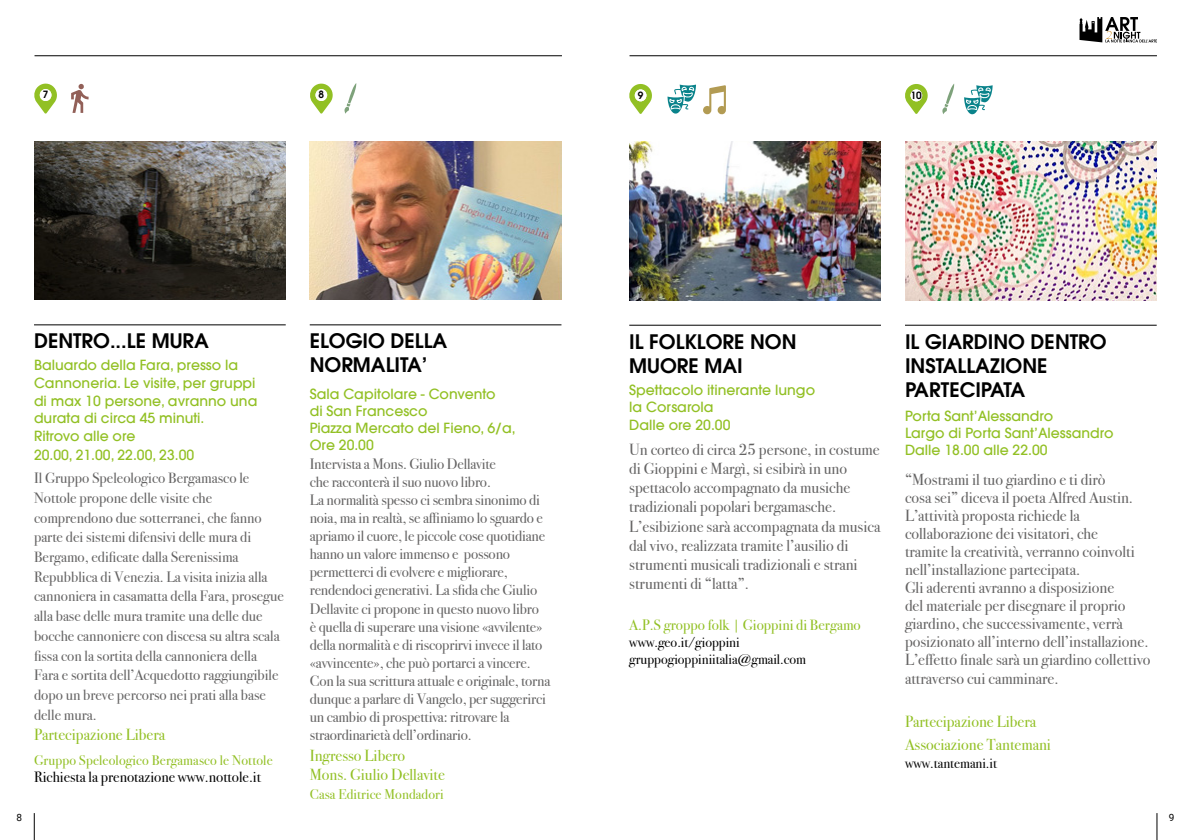
<style>
.page{position:relative;width:1191px;height:840px;background:#fff}
.page>*{position:absolute;margin:0;border:0;box-sizing:border-box;transform-origin:0 0}
.t1{font:600 20px/24px "Avant Garde LT";color:#000}
.t2{font:16px/18.2px "Bodoni Svty Two ITCTT";color:#646363}
.t3{font:16px/19.2px "Bodoni Svty Two ITCTT";color:#92c024}
.t4{font:15px/18px "Bodoni Svty Two ITCTT";letter-spacing:-.01em;color:#646363}
.t5{font:15px "Bodoni Svty Two ITCTT";color:#000}
.t6{font:15px "Bodoni Svty Two ITCTT";color:#92c024}
.t7{font:500 14px/16.8px "Avant Garde LT";color:#92c024}
.t8{font:14px/16.8px "Bodoni Svty Two ITCTT";color:#000}
.t9{font:14px "Bodoni Svty Two ITCTT";letter-spacing:.01em;color:#92c024}
.t10{font:600 10px "Avant Garde LT";color:#000}
.t11{font:10px "Roboto";color:#000}
</style>
<div class="page">
<svg style="left:1079px;top:17px;width:78px;height:25px"></svg>
<svg style="left:34px;top:813px;width:1px;height:26px"></svg>
<svg style="left:1156px;top:813px;width:1px;height:26px"></svg>
<hr style="left:629px;top:55px;width:528px;height:1px;background:#000">
<hr style="left:35px;top:55px;width:527px;height:1px;background:#000">
<img style="left:905px;top:142px;width:251px;height:158px">
<hr style="left:905px;top:325px;width:251px;height:1px;background:#000">
<svg style="left:905px;top:84px;width:23px;height:30px"></svg>
<div style="left:910px;top:89px;width:12px;height:12px;background:#fff;border-radius:50%"></div>
<svg style="left:629px;top:84px;width:23px;height:30px"></svg>
<div style="left:635px;top:89px;width:11px;height:12px;background:#fff;border-radius:50%"></div>
<svg style="left:942px;top:84px;width:12px;height:30px"></svg>
<svg style="left:344px;top:83px;width:12px;height:31px"></svg>
<img style="left:629px;top:142px;width:252px;height:158px">
<hr style="left:629px;top:325px;width:252px;height:1px;background:#000">
<svg style="left:667px;top:85px;width:29px;height:29px"></svg>
<svg style="left:964px;top:85px;width:28px;height:30px"></svg>
<svg style="left:34px;top:83px;width:23px;height:31px"></svg>
<div style="left:40px;top:89px;width:11px;height:12px;background:#fff;border-radius:50%"></div>
<svg style="left:310px;top:83px;width:23px;height:31px"></svg>
<div style="left:315px;top:89px;width:12px;height:12px;background:#fff;border-radius:50%"></div>
<svg style="left:71px;top:84px;width:18px;height:29px"></svg>
<img style="left:34px;top:141px;width:252px;height:158px">
<img style="left:310px;top:141px;width:251px;height:158px">
<hr style="left:34px;top:324px;width:252px;height:1px;background:#000">
<hr style="left:310px;top:324px;width:251px;height:1px;background:#000">
<svg style="left:703px;top:85px;width:23px;height:30px"></svg>
<p class="t10" style="left:43px;top:88px;width:7px">7</p>
<p class="t10" style="left:318px;top:88px;width:7px">8</p>
<p class="t10" style="left:638px;top:88px;width:7px">9</p>
<p class="t10" style="left:911px;top:88px;width:12px">10</p>
<p class="t1" style="left:34px;top:328px;width:176px">DENTRO...LE MURA</p>
<p class="t7" style="left:34px;top:356px;width:206px">Baluardo della Fara, presso la</p>
<p class="t7" style="left:34px;top:374px;width:223px">Cannoneria. Le visite, per gruppi</p>
<p class="t7" style="left:34px;top:392px;width:225px">di max 10 persone, avranno una</p>
<p class="t7" style="left:34px;top:409px;width:172px">durata di circa 45 minuti.</p>
<p class="t7" style="left:34px;top:427px;width:103px">Ritrovo alle ore</p>
<p class="t7" style="left:34px;top:446px;width:162px">20.00, 21.00, 22.00, 23.00</p>
<p class="t4" style="left:34px;top:467px;width:217px">Il Gruppo Speleologico Bergamasco le</p>
<p class="t4" style="left:34px;top:487px;width:180px">Nottole propone delle visite che</p>
<p class="t4" style="left:34px;top:506px;width:229px">comprendono due sotterranei, che fanno</p>
<p class="t4" style="left:34px;top:526px;width:219px">parte dei sistemi difensivi delle mura di</p>
<p class="t4" style="left:34px;top:546px;width:206px">Bergamo, edificate dalla Serenissima</p>
<p class="t4" style="left:34px;top:565px;width:235px">Repubblica di Venezia. La visita inizia alla</p>
<p class="t4" style="left:34px;top:585px;width:251px">cannoniera in casamatta della Fara, prosegue</p>
<p class="t4" style="left:34px;top:605px;width:230px">alla base delle mura tramite una delle due</p>
<p class="t4" style="left:34px;top:624px;width:247px">bocche cannoniere con discesa su altra scala</p>
<p class="t4" style="left:34px;top:644px;width:224px">fissa con la sortita della cannoniera della</p>
<p class="t4" style="left:34px;top:664px;width:246px">Fara e sortita dell’Acquedotto raggiungibile</p>
<p class="t4" style="left:34px;top:683px;width:233px">dopo un breve percorso nei prati alla base</p>
<p class="t4" style="left:34px;top:703px;width:64px">delle mura.</p>
<p class="t3" style="left:34px;top:723px;width:133px">Partecipazione Libera</p>
<p class="t9" style="left:34px;top:748px;width:240px">Gruppo Speleologico Bergamasco le Nottole</p>
<p class="t5" style="left:34px;top:764px;width:228px">Richiesta la prenotazione www.nottole.it</p>
<p class="t1" style="left:310px;top:328px;width:139px">ELOGIO DELLA<br>NORMALITA’</p>
<p class="t7" style="left:310px;top:385px;width:207px">Sala Capitolare - Convento<br>di San Francesco<br>Piazza Mercato del Fieno, 6/a,<br>Ore 20.00</p>
<p class="t4" style="left:310px;top:453px;width:242px">Intervista a Mons. Giulio Dellavite<br>che racconterà il suo nuovo libro.<br>La normalità spesso ci sembra sinonimo di noia, ma in realtà, se affiniamo lo sguardo e apriamo il cuore, le piccole cose quotidiane hanno un valore immenso e possono permetterci di evolvere e migliorare, rendendoci generativi. La sfida che Giulio Dellavite ci propone in questo nuovo libro<br>è quella di superare una visione «avvilente» della normalità e di riscoprirvi invece il lato «avvincente», che può portarci a vincere.<br>Con la sua scrittura attuale e originale, torna dunque a parlare di Vangelo, per suggerirci un cambio di prospettiva: ritrovare la straordinarietà dell’ordinario.</p>
<p class="t3" style="left:310px;top:743px;width:137px">Ingresso Libero<br>Mons. Giulio Dellavite</p>
<p class="t9" style="left:310px;top:782px;width:135px">Casa Editrice Mondadori</p>
<p class="t1" style="left:629px;top:329px;width:169px">IL FOLKLORE NON</p>
<p class="t1" style="left:629px;top:353px;width:115px">MUORE MAI</p>
<p class="t7" style="left:629px;top:381px;width:187px">Spettacolo itinerante lungo</p>
<p class="t7" style="left:629px;top:398px;width:86px">la Corsarola</p>
<p class="t7" style="left:629px;top:416px;width:103px">Dalle ore 20.00</p>
<p class="t2" style="left:629px;top:438px;width:252px;line-height:19.2px">Un corteo di circa 25 persone, in costume di Gioppini e Margì, si esibirà in uno spettacolo accompagnato da musiche tradizionali popolari bergamasche.<br>L’esibizione sarà accompagnata da musica dal vivo, realizzata tramite l’ausilio di strumenti musicali tradizionali e strani strumenti di “latta”.</p>
<p class="t6" style="left:629px;top:612px;width:233px">A.P.S groppo folk | Gioppini di Bergamo</p>
<p class="t8" style="left:629px;top:631px;width:178px">www.geo.it/gioppini gruppogioppiniitalia@gmail.com</p>
<p class="t1" style="left:905px;top:329px;width:203px">IL GIARDINO DENTRO<br>INSTALLAZIONE<br>PARTECIPATA</p>
<p class="t7" style="left:905px;top:407px;width:150px">Porta Sant’Alessandro</p>
<p class="t7" style="left:905px;top:424px;width:210px">Largo di Porta Sant’Alessandro</p>
<p class="t7" style="left:905px;top:441px;width:144px">Dalle 18.00 alle 22.00</p>
<p class="t2" style="left:905px;top:468px;width:247px">“Mostrami il tuo giardino e ti dirò<br>cosa sei” diceva il poeta Alfred Austin.<br>L’attività proposta richiede la collaborazione dei visitatori, che<br>tramite la creatività, verranno coinvolti nell’installazione partecipata.<br>Gli aderenti avranno a disposizione<br>del materiale per disegnare il proprio giardino, che successivamente, verrà posizionato all’interno dell’installazione.<br>L’effetto finale sarà un giardino collettivo attraverso cui camminare.</p>
<p class="t3" style="left:905px;top:709px;width:133px">Partecipazione Libera</p>
<p class="t3" style="left:905px;top:733px;width:147px">Associazione Tantemani</p>
<p class="t8" style="left:905px;top:753px;width:94px">www.tantemani.it</p>
<p class="t11" style="left:16px;top:810px;width:7px">8</p>
<p class="t11" style="left:1168px;top:810px;width:7px">9</p>
</div>
